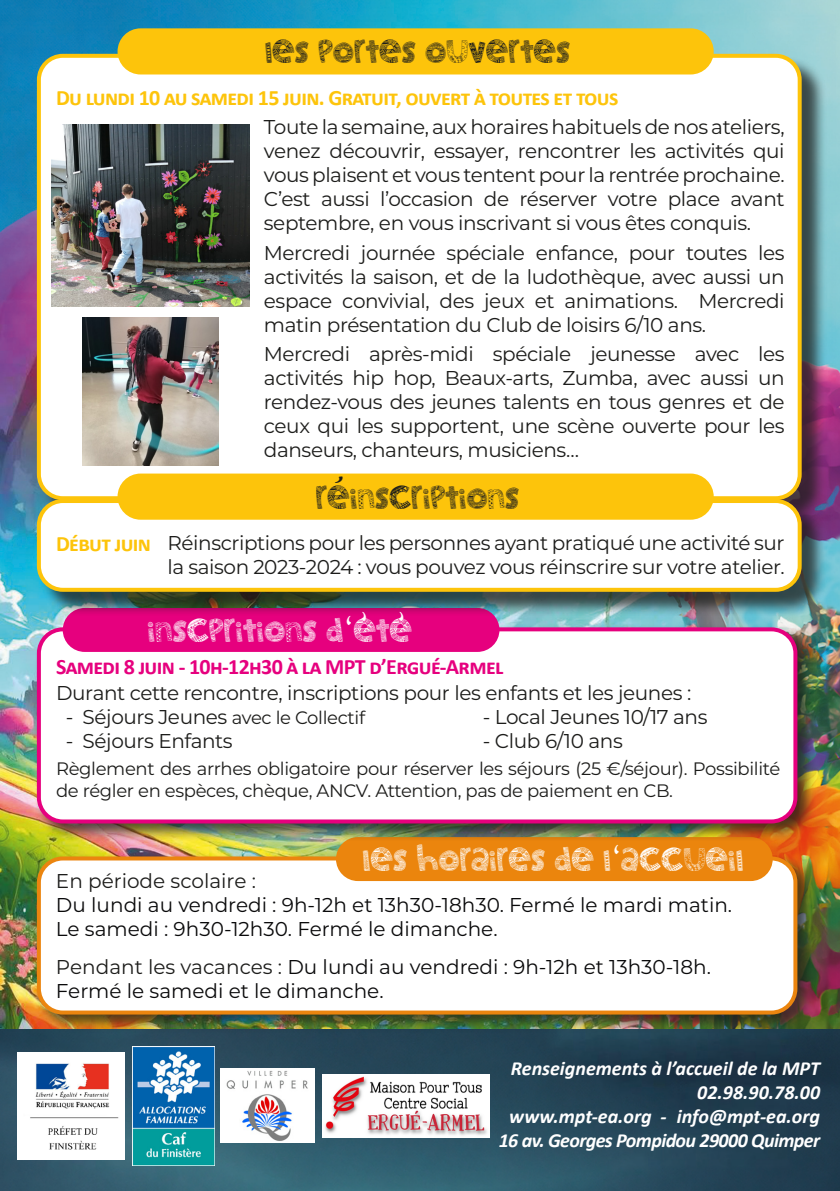
<style>
.page{position:relative;width:840px;height:1191px;background:#fff}
.page>*{position:absolute;margin:0;border:0;box-sizing:border-box;transform-origin:0 0}
.t1{font:34px "Little Snorlax";letter-spacing:.025em;color:#fff}
.t2{font:34px "Little Snorlax";letter-spacing:.025em;color:#1d1d1b}
.t3{font:700 22px "Calibri";letter-spacing:-.03em;color:#fdc40b}
.t4{font:700 22px "Calibri";letter-spacing:-.03em;color:#e6007e}
.courant_infos{font:20px/24px "Montserrat";letter-spacing:-.02em;color:#1d1d1b;text-align:justify}
.courant_infos-2{font:20px "Montserrat";color:#0a0a0b}
.t5{font:italic 700 20px/24px "Calibri";color:#fff;text-align:right}
.courant{font:20px "Montserrat";color:#0a0a0b}
.t6{font:italic 700 20px "Calibri";letter-spacing:-.03em;color:#fff}
.courant_infos-3{font:20px "Montserrat";color:#1d1d1b}
.t7{font:18px/21.6px "Montserrat";letter-spacing:-.02em;color:#1d1d1b}
.s1{font-size:20px}
.s2{color:#1d1d1b}
</style>
<div class="page">
<img style="left:0;top:1028px;width:839px;height:163px">
<img style="left:0;top:0;width:839px;height:1028px">
<img style="left:322px;top:1074px;width:167px;height:63px">
<img style="left:133px;top:1046px;width:81px;height:119px">
<img style="left:17px;top:1052px;width:107px;height:107px">
<img style="left:220px;top:1068px;width:94px;height:74px">
<div style="left:34px;top:853px;width:781px;height:180px;background:#1d1d1b;opacity:.75"></div>
<div style="left:39px;top:858px;width:756px;height:154px;background:#fff;border-radius:24px"></div>
<div style="left:37px;top:856px;width:760px;height:158px;border:4px solid #eb850f;border-radius:24px"></div>
<div style="left:338px;top:839px;width:432px;height:40px;background:#eb850d;border-radius:20px"></div>
<div style="left:336px;top:837px;width:436px;height:44px;border:4px solid #eb850d;border-radius:20px"></div>
<div style="left:34px;top:624px;width:781px;height:218px;background:#1d1d1b;opacity:.75"></div>
<div style="left:39px;top:629px;width:756px;height:192px;background:#fff;border-radius:24px"></div>
<div style="left:37px;top:627px;width:760px;height:196px;border:4px solid #e6007e;border-radius:24px"></div>
<div style="left:65px;top:610px;width:432px;height:40px;background:#e6007e;border-radius:20px"></div>
<div style="left:63px;top:608px;width:436px;height:44px;border:4px solid #e6007e;border-radius:20px"></div>
<div style="left:40px;top:57px;width:785px;height:468px;background:#1d1d1b;opacity:.75"></div>
<div style="left:39px;top:56px;width:760px;height:442px;background:#fff;border-radius:24px"></div>
<div style="left:117px;top:28px;width:596px;height:46px;background:#fdc40b;border-radius:23px"></div>
<img style="left:51px;top:125px;width:198px;height:181px">
<img style="left:83px;top:317px;width:135px;height:148px">
<div style="left:40px;top:502px;width:785px;height:114px;background:#1d1d1b;opacity:.75"></div>
<div style="left:39px;top:501px;width:760px;height:89px;background:#fff;border-radius:24px"></div>
<div style="left:37px;top:499px;width:764px;height:93px;border:4px solid #fdc40b;border-radius:24px"></div>
<div style="left:117px;top:473px;width:596px;height:47px;background:#fdc40b;border-radius:23px"></div>
<svg style="left:361px;top:612px;width:4px;height:4px"></svg>
<svg style="left:399px;top:612px;width:4px;height:4px"></svg>
<p class="t2" style="left:265px;top:35px;width:306px">LES PORTES OUVERTES</p>
<p class="t3" style="left:56px;top:83px;width:564px">Du lundi 10 au samedi 15 juin. Gratuit, ouvert à toutes et tous</p>
<p class="courant_infos" style="left:264px;top:114px;width:522px">Toute la semaine, aux horaires habituels de nos ateliers, venez découvrir, essayer, rencontrer les activités qui vous plaisent et vous tentent pour la rentrée prochaine.<br>C’est aussi l’occasion de réserver votre place avant septembre, en vous inscrivant si vous êtes conquis.</p>
<p class="courant_infos" style="left:264px;top:240px;width:522px">Mercredi journée spéciale enfance, pour toutes les activités la saison, et de la ludothèque, avec aussi un espace convivial, des jeux et animations. Mercredi matin présentation du Club de loisirs 6/10 ans.</p>
<p class="courant_infos" style="left:264px;top:341px;width:522px">Mercredi après-midi spéciale jeunesse avec les activités hip hop, Beaux-arts, Zumba, avec aussi un rendez-vous des jeunes talents en tous genres et de ceux qui les supportent, une scène ouverte pour les danseurs, chanteurs, musiciens…</p>
<p class="t3" style="left:56px;top:528px;width:96px">Début juin</p>
<p class="t2" style="left:316px;top:480px;width:204px">REINSCRIPTIONS</p>
<p class="courant_infos" style="left:167px;top:530px;width:618px">Réinscriptions pour les personnes ayant pratiqué une activité sur la saison 2023-2024 : vous pouvez vous réinscrire sur votre atelier.</p>
<p class="t1" style="left:148px;top:613px;width:265px">INSCPRITIONS D‘ETE</p>
<p class="t4" style="left:56px;top:651px;width:448px">Samedi 8 juin - 10h-12h30 à la MPT d’Ergué-Armel</p>
<p class="courant_infos" style="left:56px;top:680px;width:636px">Durant cette rencontre, inscriptions pour les enfants et les jeunes :</p>
<p class="t7" style="left:66px;top:706px;width:301px"><span class="s1">- Séjours Jeunes</span> avec le Collectif</p>
<p class="courant_infos" style="left:482px;top:704px;width:226px">- Local Jeunes 10/17 ans</p>
<p class="courant_infos" style="left:66px;top:728px;width:168px">- Séjours Enfants</p>
<p class="courant_infos" style="left:482px;top:728px;width:141px">- Club 6/10 ans</p>
<p class="t7" style="left:56px;top:757px;width:725px">Règlement des arrhes obligatoire pour réserver les séjours (25 €/séjour). Possibilité de régler en espèces, chèque, ANCV. Attention, pas de paiement en CB.</p>
<p class="t1" style="left:363px;top:842px;width:381px">LES HORAIRES DE L‘ACCUEIL</p>
<p class="courant_infos-3" style="left:56px;top:867px;width:201px">En période scolaire :</p>
<p class="courant_infos-2" style="left:56px;top:891px;width:677px">Du lundi au vendredi : 9h-12h et 13h30-18h30. Fermé le mardi matin.</p>
<p class="courant_infos-2" style="left:56px;top:915px;width:443px">Le samedi : 9h30-12h30. Fermé le dimanche.</p>
<p class="courant" style="left:56px;top:953px;width:656px"><span class="s2">Pendant les vacances :</span> Du lundi au vendredi : 9h-12h et 13h30-18h.</p>
<p class="courant_infos-2" style="left:56px;top:977px;width:329px">Fermé le samedi et le dimanche.</p>
<p class="t5" style="left:510px;top:1056px;width:310px">Renseignements à l’accueil de la MPT<br>02.98.90.78.00</p>
<p class="t5" style="left:509px;top:1104px;width:312px">www.mpt-ea.org - info@mpt-ea.org</p>
<p class="t6" style="left:498px;top:1126px;width:323px">16 av. Georges Pompidou 29000 Quimper</p>
</div>
